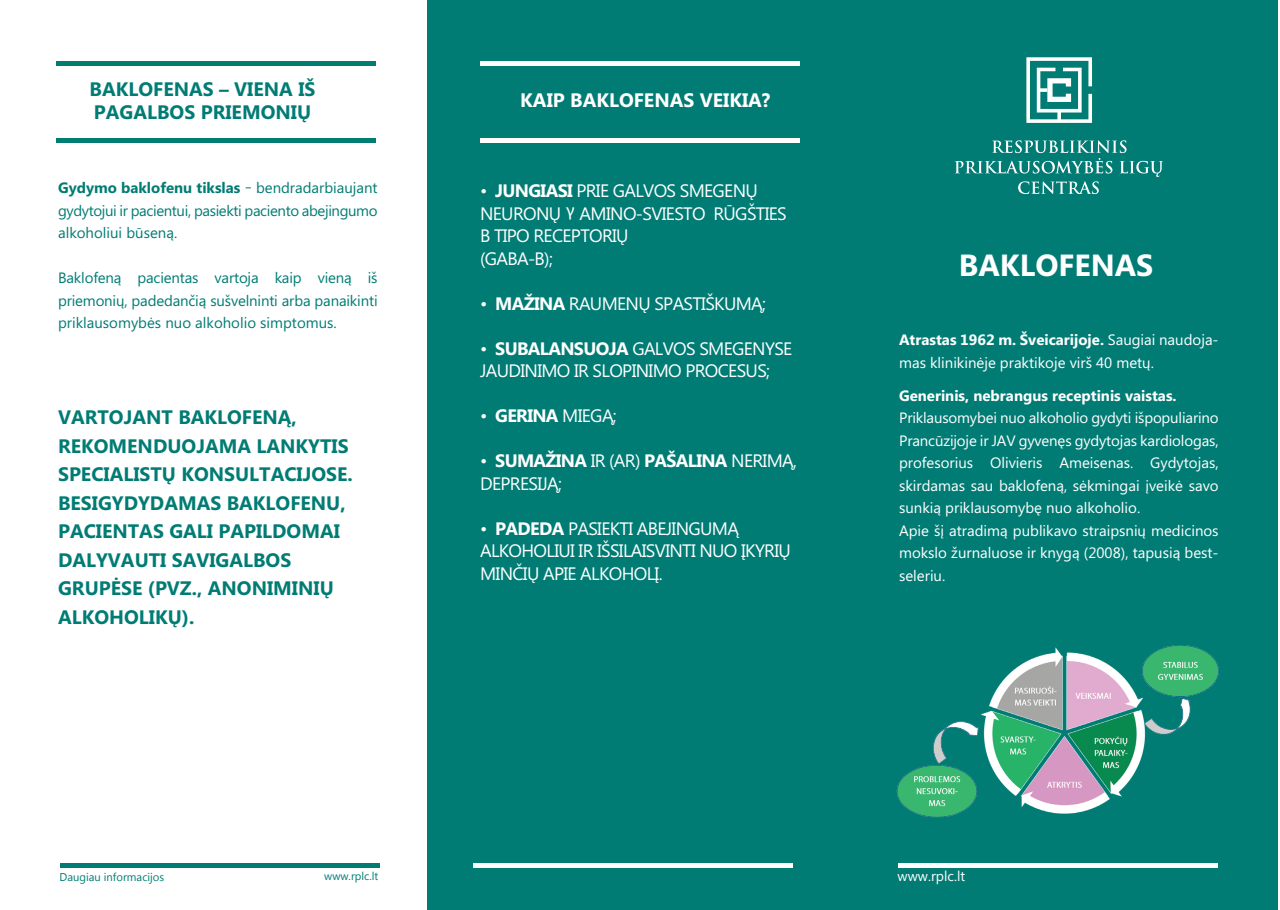
<style>
.page{position:relative;width:1280px;height:910px;background:#fff}
.page>*{position:absolute;margin:0;border:0;box-sizing:border-box;transform-origin:0 0}
.t1{font:700 30.6px "Microsoft Phags Pa";color:#fff}
.t2{font:700 19.5px/28.5px "Microsoft Phags Pa";color:#007c74}
.t3{font:700 19.5px "Microsoft Phags Pa";color:#fff}
.t4{font:18px/22.5px "Microsoft Phags Pa";letter-spacing:-.035em;color:#fff}
.t5{font:18px "Myriad Pro";color:#fff}
.t6{font:15px/22.5px "Microsoft Phags Pa";color:#fff}
.t7{font:15px/22.5px "Microsoft Phags Pa";color:#007c74;text-align:justify}
.t8{font:700 15px "Microsoft Phags Pa";color:#fff}
.t9{font:14.1px "Microsoft Phags Pa";color:#fff}
.t10{font:11.25px "Microsoft New Tai Lue";color:#007c74}
.t11{font:11.25px "Microsoft Phags Pa";color:#007c74}
.s1{font-weight:700}
</style>
<div class="page">
<div style="left:427px;top:0;width:851px;height:910px;background:#007c74"></div>
<div style="left:473px;top:863px;width:320px;height:5px;background:#fff"></div>
<hr style="left:60px;top:864px;width:320px;height:4px;background:#007c74">
<div style="left:897px;top:863px;width:320px;height:5px;background:#fff"></div>
<svg style="left:1026px;top:57px;width:66px;height:66px"></svg>
<svg style="left:955px;top:140px;width:208px;height:54px"></svg>
<hr style="left:480px;top:62px;width:320px;height:4px;background:#fff">
<hr style="left:480px;top:138px;width:320px;height:4px;background:#fff">
<hr style="left:56px;top:62px;width:320px;height:4px;background:#007c74">
<hr style="left:56px;top:138px;width:320px;height:4px;background:#007c74">
<img style="left:896px;top:645px;width:323px;height:173px">
<h2 class="t2" style="left:90px;top:76px;width:227px;line-height:23.4px">BAKLOFENAS – VIENA IŠ<br>PAGALBOS PRIEMONIŲ</h2>
<p class="t7" style="left:58px;top:176px;width:321px"><span class="s1">Gydymo baklofenu tikslas</span> – bendradarbiaujant gydytojui ir pacientui, pasiekti paciento abejingumo alkoholiui būseną.</p>
<p class="t7" style="left:58px;top:266px;width:321px">Baklofeną pacientas vartoja kaip vieną iš priemonių, padedančią sušvelninti arba panaikinti priklausomybės nuo alkoholio simptomus.</p>
<h2 class="t2" style="left:58px;top:402px;width:296px">VARTOJANT BAKLOFENĄ,<br>REKOMENDUOJAMA LANKYTIS<br>SPECIALISTŲ KONSULTACIJOSE.<br>BESIGYDYDAMAS BAKLOFENU,<br>PACIENTAS GALI PAPILDOMAI<br>DALYVAUTI SAVIGALBOS<br>GRUPĖSE (PVZ., ANONIMINIŲ<br>ALKOHOLIKŲ).</h2>
<h2 class="t3" style="left:520px;top:86px;width:252px">KAIP BAKLOFENAS VEIKIA?</h2>
<p class="t4" style="left:480px;top:179px;width:308px">• <span class="s1">JUNGIASI</span> PRIE GALVOS SMEGENŲ<br>NEURONŲ AMINO-SVIESTO RŪGŠTIES<br>B TIPO RECEPTORIŲ<br>(GABA-B);</p>
<p class="t4" style="left:480px;top:291px;width:288px">• <span class="s1">MAŽINA</span> RAUMENŲ SPASTIŠKUMĄ;</p>
<p class="t4" style="left:480px;top:336px;width:314px">• <span class="s1">SUBALANSUOJA</span> GALVOS SMEGENYSE<br>JAUDINIMO IR SLOPINIMO PROCESUS;</p>
<p class="t4" style="left:480px;top:404px;width:138px">• <span class="s1">GERINA</span> MIEGĄ;</p>
<p class="t4" style="left:480px;top:449px;width:318px">• <span class="s1">SUMAŽINA</span> IR (AR) <span class="s1">PAŠALINA</span> NERIMĄ,<br>DEPRESIJĄ;</p>
<p class="t4" style="left:480px;top:516px;width:312px">• <span class="s1">PADEDA</span> PASIEKTI ABEJINGUMĄ<br>ALKOHOLIUI IR IŠSILAISVINTI NUO ĮKYRIŲ<br>MINČIŲ APIE ALKOHOLĮ.</p>
<p class="t5" style="left:566px;top:199px;width:10px">γ</p>
<h1 class="t1" style="left:959px;top:243px;width:196px">BAKLOFENAS</h1>
<p class="t6" style="left:899px;top:328px;width:321px"><span class="s1">Atrastas 1962 m. Šveicarijoje.</span> Saugiai naudoja&shy;mas klinikinėje praktikoje virš 40 metų.</p>
<p class="t8" style="left:899px;top:385px;width:279px">Generinis, nebrangus receptinis vaistas.</p>
<p class="t6" style="left:899px;top:406px;width:321px">Priklausomybei nuo alkoholio gydyti išpopuliarino Prancūzijoje ir JAV gyvenęs gydytojas kardiologas, profesorius Olivieris Ameisenas. Gydytojas, skirdamas sau baklofeną, sėkmingai įveikė savo sunkią priklausomybę nuo alkoholio.<br>Apie šį atradimą publikavo straipsnių medicinos mokslo žurnaluose ir knygą (2008), tapusią best&shy;seleriu.</p>
<p class="t10" style="left:60px;top:870px;width:106px">Daugiau informacijos</p>
<p class="t11" style="left:324px;top:869px;width:56px">www.rplc.lt</p>
<p class="t9" style="left:897px;top:867px;width:69px">www.rplc.lt</p>
</div>
